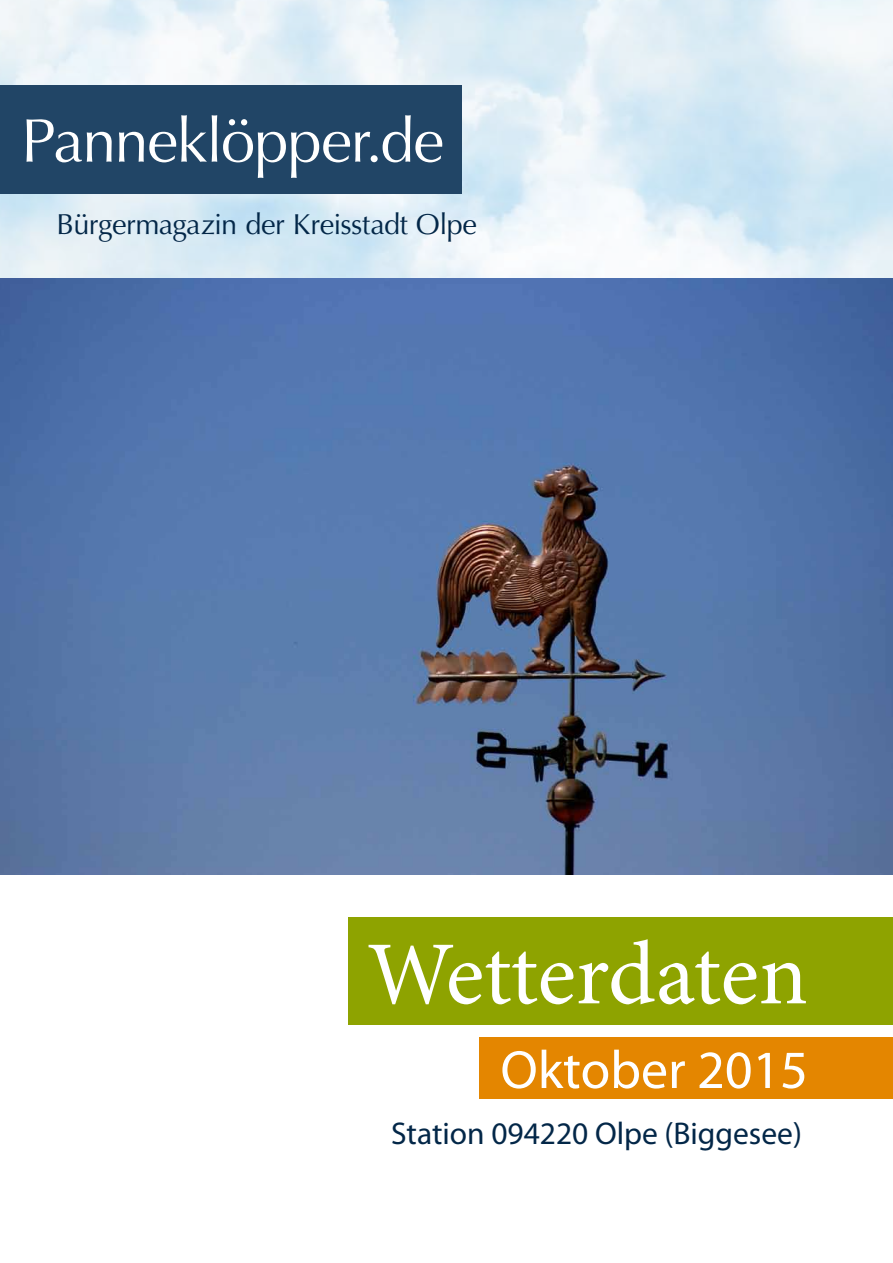
<style>
.page{position:relative;width:893px;height:1263px;background:#fff}
.page>*{position:absolute;margin:0;border:0;box-sizing:border-box;transform-origin:0 0}
.t1{font:90px "Minion Pro";letter-spacing:-.005em;color:#fff}
.t2{font:61.65px "Optima LT Std";letter-spacing:-.02em;color:#fff}
.t3{font:54px "Myriad Pro";color:#fff}
.t4{font:31.5px "Myriad Pro";color:#032748}
.t5{font:28.95px "Optima LT Std";letter-spacing:-.02em;color:#032748}
</style>
<div class="page">
<img style="left:0;top:0;width:893px;height:874px">
<div style="left:0;top:85px;width:461px;height:109px;background:#214566"></div>
<div style="left:349px;top:916px;width:544px;height:108px;background:#8ea300"></div>
<div style="left:479px;top:1037px;width:414px;height:62px;background:#e48600"></div>
<h2 class="t2" style="left:21px;top:105px;width:425px">Panneklöpper.de</h2>
<p class="t5" style="left:57px;top:208px;width:422px">Bürgermagazin der Kreisstadt Olpe</p>
<h1 class="t1" style="left:367px;top:914px;width:442px">Wetterdaten</h1>
<h3 class="t3" style="left:500px;top:1036px;width:309px">Oktober 2015</h3>
<p class="t4" style="left:391px;top:1114px;width:412px">Station 094220 Olpe (Biggesee)</p>
</div>
